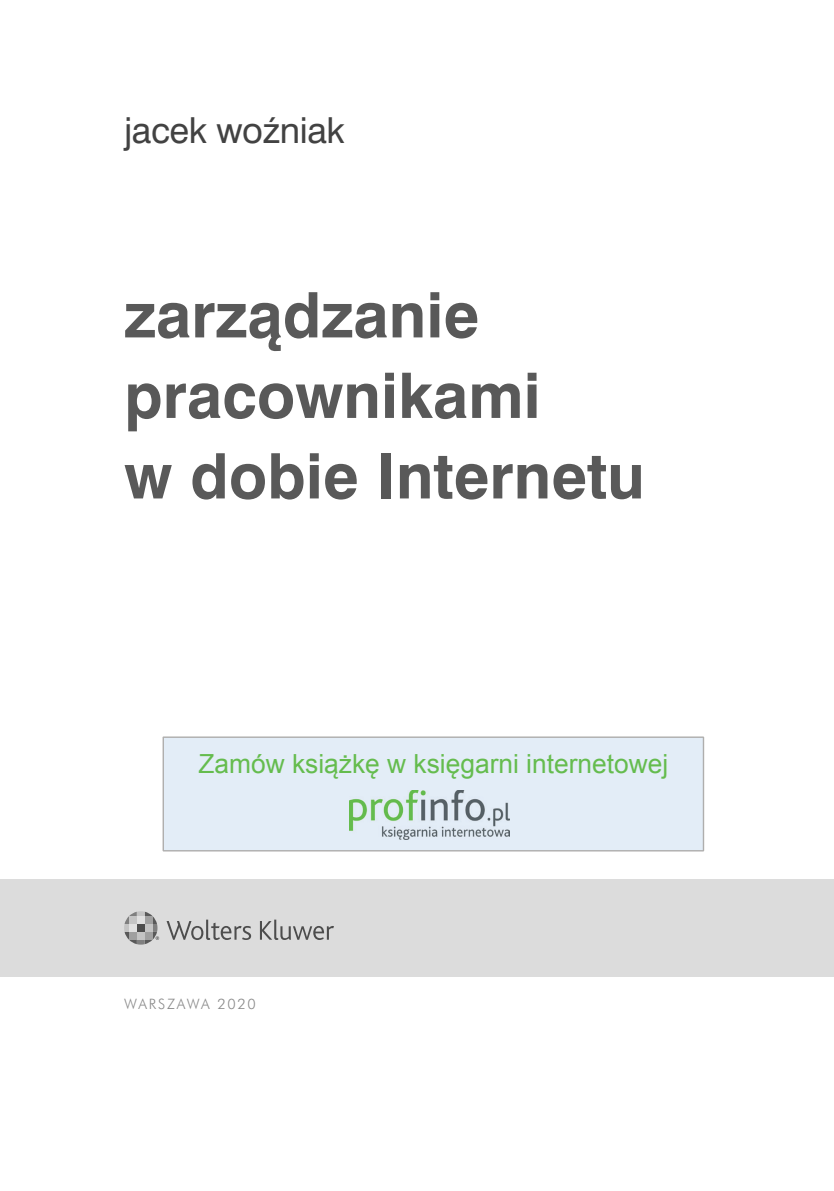
<style>
.page{position:relative;width:834px;height:1191px;background:#fff}
.page>*{position:absolute;margin:0;border:0;box-sizing:border-box;transform-origin:0 0}
.t1{font:700 58.62px/80.5px "Swis 721 PL";color:#595959}
.t2{font:33.25px "Swis 721 PL";letter-spacing:-.01em;color:#424242}
.t3{font:26.25px "Arial";color:#65bc4e}
.t4{font:14px "Futura Lt PL";letter-spacing:.125em;color:#888}
</style>
<div class="page">
<div style="left:0;top:879px;width:833px;height:97px;background:#dcdcdc"></div>
<svg style="left:166px;top:919px;width:85px;height:21px"></svg>
<svg style="left:260px;top:919px;width:74px;height:21px"></svg>
<svg style="left:124px;top:911px;width:35px;height:33px"></svg>
<div style="left:129px;top:916px;width:8px;height:8px;background:#c4c4c4"></div>
<div style="left:129px;top:924px;width:8px;height:8px;background:#e0e0e0"></div>
<div style="left:129px;top:932px;width:8px;height:7px;background:#a0a0a0"></div>
<div style="left:137px;top:916px;width:8px;height:8px;background:#e0e0e0"></div>
<div style="left:137px;top:924px;width:8px;height:8px;background:#4d4d4d"></div>
<div style="left:137px;top:932px;width:8px;height:7px;background:#c4c4c4"></div>
<div style="left:145px;top:916px;width:7px;height:8px;background:#a0a0a0"></div>
<div style="left:145px;top:924px;width:7px;height:8px;background:#c4c4c4"></div>
<div style="left:145px;top:932px;width:7px;height:7px;background:#a0a0a0"></div>
<div style="left:162px;top:736px;width:542px;height:115px;background:#e3edf7"></div>
<div style="left:171px;top:754px;width:524px;height:34px;background:#e3edf7"></div>
<div style="left:350px;top:790px;width:166px;height:51px;background:#e3edf7"></div>
<img style="left:350px;top:790px;width:159px;height:49px">
<p class="t2" style="left:124px;top:109px;width:222px">jacek woźniak</p>
<p class="t1" style="left:124px;top:281px;width:522px">zarządzanie pracownikami<br>w dobie Internetu</p>
<p class="t3" style="left:198px;top:747px;width:471px">Zamów książkę w księgarni internetowej</p>
<p class="t4" style="left:124px;top:998px;width:133px">WARSZAWA 2020</p>
</div>
